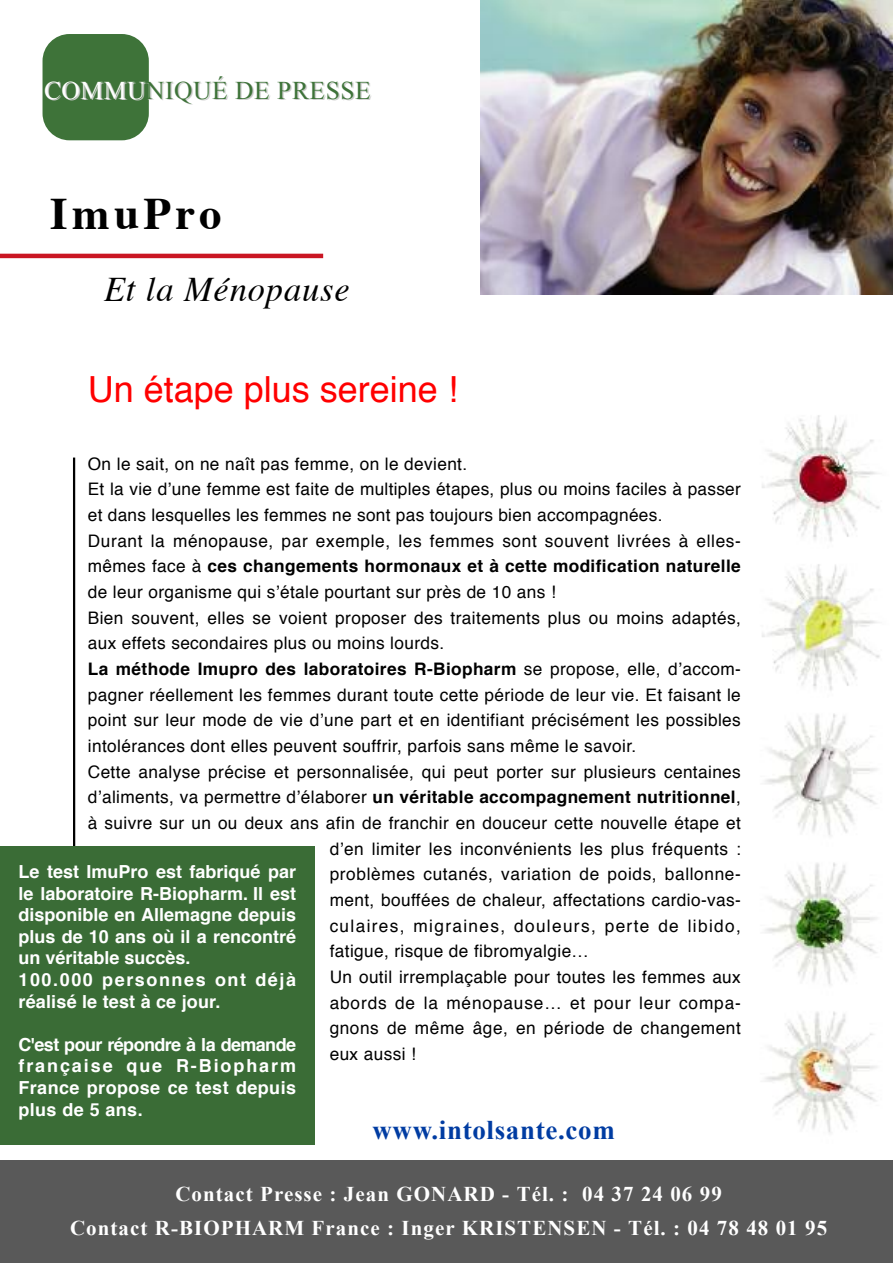
<style>
.page{position:relative;width:893px;height:1263px;background:#fff}
.page>*{position:absolute;margin:0;border:0;box-sizing:border-box;transform-origin:0 0}
.t1{font:700 45px "Times";letter-spacing:.1em;color:#000}
.t2{font:36px "Helvetica";color:#f00}
.t3{font:italic 34.5px "Times";letter-spacing:.025em;color:#000}
.t4{font:700 27px "Times New Roman";letter-spacing:.025em;color:#003ca2}
.t5{font:25.5px "Times New Roman";letter-spacing:.025em;color:#3e7339}
.t6{font:700 21px/34.5px "Times New Roman";letter-spacing:.05em;color:#fff;text-align:center}
.t7{font:700 18px/21.6px "Helvetica";color:#fff}
.t8{font:17.25px "Helvetica";letter-spacing:.02em;color:#000}
.t9{font:700 17.25px "Helvetica";letter-spacing:.02em;color:#000}
.t10{font:17.25px "Helvetica";letter-spacing:.08em;color:#000}
.t11{font:17.25px "Helvetica";letter-spacing:.05em;color:#000}
.s1{color:#fff}
.s2{font-weight:400}
</style>
<div class="page">
<hr style="left:73px;top:458px;width:2px;height:412px;background:#000">
<hr style="left:0;top:254px;width:323px;height:4px;background:#ca1623">
<div style="left:43px;top:34px;width:106px;height:106px;background:#3e7339;border-radius:27px"></div>
<div style="left:0;top:1161px;width:893px;height:102px;background:#595959"></div>
<div style="left:0;top:846px;width:315px;height:298px;background:#3a6c36"></div>
<img style="left:762px;top:564px;width:118px;height:127px">
<img style="left:765px;top:713px;width:112px;height:123px">
<img style="left:765px;top:862px;width:112px;height:123px">
<img style="left:765px;top:1011px;width:112px;height:122px">
<img style="left:762px;top:415px;width:118px;height:127px">
<img style="left:481px;top:0;width:412px;height:295px">
<h3 class="t5" style="left:44px;top:76px;width:328px"><span class="s1">COMMU</span>NIQUÉ DE PRESSE</h3>
<h1 class="t1" style="left:50px;top:195px;width:173px">ImuPro</h1>
<h3 class="t3" style="left:104px;top:275px;width:247px">Et la Ménopause</h3>
<h2 class="t2" style="left:88px;top:374px;width:372px">Un étape plus sereine !</h2>
<p class="t8" style="left:88px;top:457px;width:381px">On le sait, on ne naît pas femme, on le devient.</p>
<p class="t8" style="left:88px;top:482px;width:655px">Et la vie d’une femme est faite de multiples étapes, plus ou moins faciles à passer</p>
<p class="t8" style="left:88px;top:508px;width:576px">et dans lesquelles les femmes ne sont pas toujours bien accompagnées.</p>
<p class="t8" style="left:88px;top:533px;width:655px">Durant la ménopause, par exemple, les femmes sont souvent livrées à elles-</p>
<p class="t9" style="left:88px;top:559px;width:655px"><span class="s2">mêmes face à</span> ces changements hormonaux et à cette modification naturelle</p>
<p class="t8" style="left:88px;top:585px;width:469px">de leur organisme qui s’étale pourtant sur près de 10 ans !</p>
<p class="t8" style="left:88px;top:610px;width:655px">Bien souvent, elles se voient proposer des traitements plus ou moins adaptés,</p>
<p class="t8" style="left:88px;top:636px;width:358px">aux effets secondaires plus ou moins lourds.</p>
<p class="t9" style="left:88px;top:662px;width:655px">La méthode Imupro des laboratoires R-Biopharm <span class="s2">se propose, elle, d’accom-</span></p>
<p class="t8" style="left:88px;top:687px;width:655px">pagner réellement les femmes durant toute cette période de leur vie. Et faisant le</p>
<p class="t8" style="left:88px;top:713px;width:655px">point sur leur mode de vie d’une part et en identifiant précisément les possibles</p>
<p class="t8" style="left:88px;top:739px;width:550px">intolérances dont elles peuvent souffrir, parfois sans même le savoir.</p>
<p class="t8" style="left:88px;top:764px;width:655px">Cette analyse précise et personnalisée, qui peut porter sur plusieurs centaines</p>
<p class="t9" style="left:88px;top:790px;width:655px"><span class="s2">d’aliments, va permettre d’élaborer</span> un véritable accompagnement nutritionnel<span class="s2">,</span></p>
<p class="t8" style="left:88px;top:816px;width:655px">à suivre sur un ou deux ans afin de franchir en douceur cette nouvelle étape et</p>
<p class="t8" style="left:330px;top:841px;width:413px">d’en limiter les inconvénients les plus fréquents :</p>
<p class="t8" style="left:330px;top:867px;width:413px">problèmes cutanés, variation de poids, ballonne-</p>
<p class="t8" style="left:330px;top:893px;width:413px">ment, bouffées de chaleur, affectations cardio-vas-</p>
<p class="t10" style="left:330px;top:918px;width:413px">culaires, migraines, douleurs, perte de libido,</p>
<p class="t8" style="left:330px;top:944px;width:261px">fatigue, risque de fibromyalgie…</p>
<p class="t8" style="left:330px;top:970px;width:413px">Un outil irremplaçable pour toutes les femmes aux</p>
<p class="t11" style="left:330px;top:995px;width:413px">abords de la ménopause… et pour leur compa-</p>
<p class="t8" style="left:330px;top:1021px;width:413px">gnons de même âge, en période de changement</p>
<p class="t8" style="left:330px;top:1046px;width:88px">eux aussi !</p>
<p class="t7" style="left:18px;top:862px;width:279px">Le test ImuPro est fabriqué par le laboratoire R-Biopharm. Il est disponible en Allemagne depuis plus de 10 ans où il a rencontré un véritable succès.<br>100.000 personnes ont déjà réalisé le test à ce jour.</p>
<p class="t7" style="left:18px;top:1035px;width:279px;text-align:justify">C'est pour répondre à la demande française que R-Biopharm France propose ce test depuis plus de 5 ans.</p>
<h3 class="t4" style="left:372px;top:1114px;width:244px">www.intolsante.com</h3>
<p class="t6" style="left:70px;top:1176px;width:759px">Contact Presse : Jean GONARD - Tél. : 04 37 24 06 99<br>Contact R-BIOPHARM France : Inger KRISTENSEN - Tél. : 04 78 48 01 95</p>
</div>
